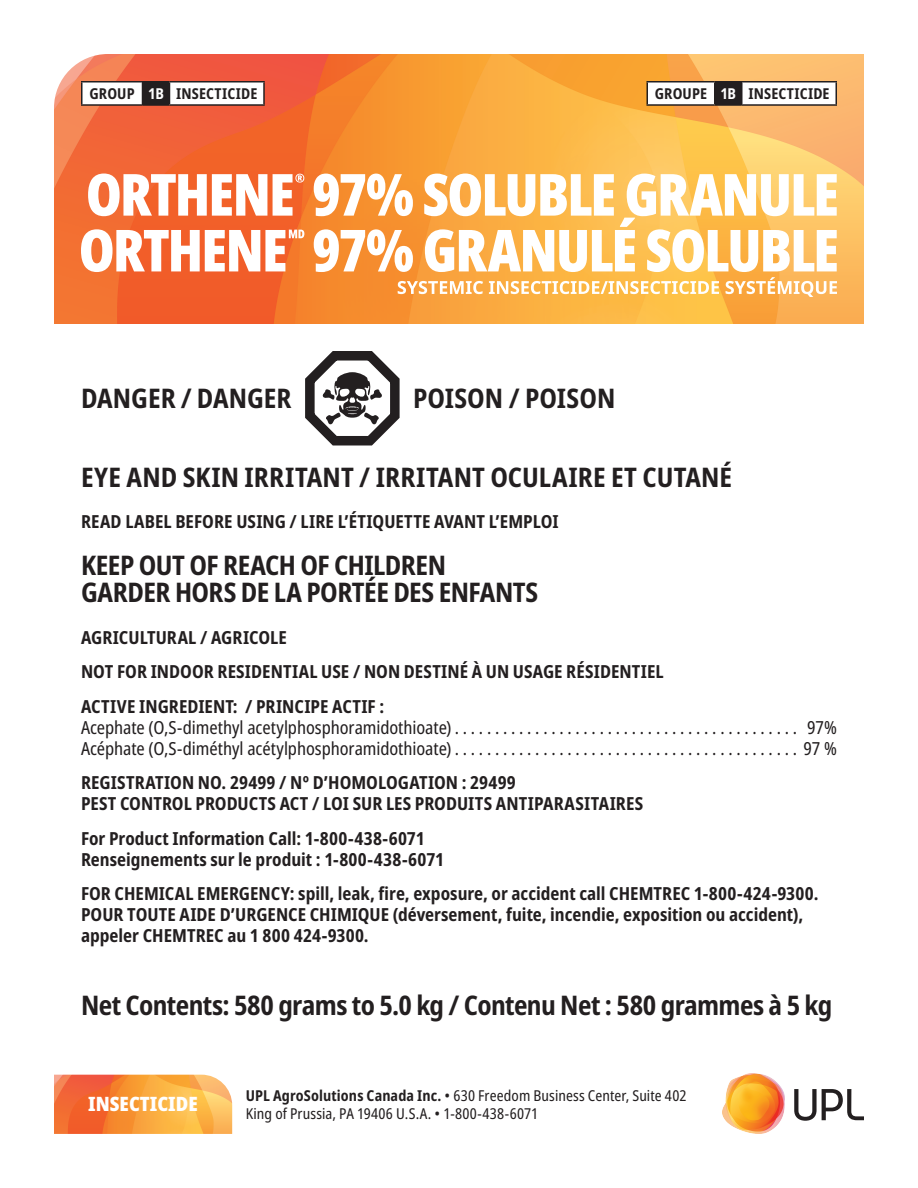
<style>
.page{position:relative;width:918px;height:1188px;background:#fff}
.page>*{position:absolute;margin:0;border:0;box-sizing:border-box;transform-origin:0 0}
.t1{font:700 condensed 27px/27px "Noto Sans";letter-spacing:-.015em;color:#231f20}
.t2{font:700 condensed 27px "Noto Sans";letter-spacing:.005em;color:#231f20}
.t3{font:900 condensed 19.8px "Noto Sans";color:#fff}
.t4{font:700 condensed 18px/21px "Noto Sans";color:#231f20}
.t5{font:condensed 18px "Noto Sans";letter-spacing:-.005em;color:#231f20}
.t6{font:condensed 15px/18px "Noto Sans";letter-spacing:.005em;color:#231f20}
.t7{font:700 condensed 15px "Noto Sans";letter-spacing:.01em;color:#231f20}
.t8{font:700 condensed 15px "Noto Sans";color:#fff}
.s1{font-weight:700}
</style>
<div class="page">
<img style="left:54px;top:1075px;width:178px;height:59px">
<img style="left:54px;top:54px;width:810px;height:270px">
<svg style="left:305px;top:351px;width:95px;height:95px"></svg>
<svg style="left:88px;top:174px;width:179px;height:42px"></svg>
<svg style="left:273px;top:174px;width:31px;height:42px"></svg>
<svg style="left:81px;top:229px;width:223px;height:43px"></svg>
<svg style="left:314px;top:174px;width:523px;height:123px"></svg>
<hr style="left:646px;top:81px;width:69px;height:2px;background:#231f20">
<hr style="left:646px;top:82px;width:2px;height:22px;background:#231f20">
<hr style="left:715px;top:81px;width:27px;height:2px;background:#231f20">
<hr style="left:742px;top:81px;width:95px;height:2px;background:#231f20">
<svg style="left:647px;top:82px;width:190px;height:22px"></svg>
<hr style="left:646px;top:104px;width:69px;height:2px;background:#231f20">
<hr style="left:715px;top:104px;width:27px;height:2px;background:#231f20">
<hr style="left:742px;top:104px;width:95px;height:2px;background:#231f20">
<hr style="left:81px;top:81px;width:61px;height:2px;background:#231f20">
<hr style="left:142px;top:81px;width:28px;height:2px;background:#231f20">
<hr style="left:170px;top:81px;width:95px;height:2px;background:#231f20">
<svg style="left:81px;top:82px;width:182px;height:22px"></svg>
<hr style="left:263px;top:82px;width:2px;height:22px;background:#231f20">
<hr style="left:81px;top:104px;width:61px;height:2px;background:#231f20">
<hr style="left:142px;top:104px;width:28px;height:2px;background:#231f20">
<hr style="left:170px;top:104px;width:95px;height:2px;background:#231f20">
<svg style="left:794px;top:1089px;width:70px;height:32px"></svg>
<img style="left:722px;top:1073px;width:63px;height:61px">
<p class="t7" style="left:90px;top:82px;width:47px">GROUP</p>
<p class="t8" style="left:148px;top:82px;width:17px">1B</p>
<p class="t7" style="left:176px;top:82px;width:83px">INSECTICIDE</p>
<p class="t7" style="left:655px;top:82px;width:54px">GROUPE</p>
<p class="t8" style="left:720px;top:82px;width:17px">1B</p>
<p class="t7" style="left:748px;top:82px;width:83px">INSECTICIDE</p>
<p class="t1" style="left:81px;top:385px;width:212px">DANGER / DANGER</p>
<p class="t1" style="left:413px;top:385px;width:204px">POISON / POISON</p>
<p class="t2" style="left:81px;top:457px;width:653px">EYE AND SKIN IRRITANT / IRRITANT OCULAIRE ET CUTANÉ</p>
<p class="t4" style="left:81px;top:511px;width:479px">READ LABEL BEFORE USING / LIRE L’ÉTIQUETTE AVANT L’EMPLOI</p>
<p class="t1" style="left:81px;top:552px;width:459px">KEEP OUT OF REACH OF CHILDREN<br>GARDER HORS DE LA PORTÉE DES ENFANTS</p>
<p class="t4" style="left:81px;top:627px;width:207px">AGRICULTURAL / AGRICOLE</p>
<p class="t4" style="left:81px;top:661px;width:584px">NOT FOR INDOOR RESIDENTIAL USE / NON DESTINÉ À UN USAGE RÉSIDENTIEL</p>
<p class="t4" style="left:81px;top:696px;width:305px">ACTIVE INGREDIENT: / PRINCIPE ACTIF :</p>
<p class="t5" style="left:81px;top:714px;width:758px">Acephate (O,S-dimethyl acetylphosphoramidothioate) . . . . . . . . . . . . . . . . . . . . . . . . . . . . . . . . . . . . . . . . . . . 97%</p>
<p class="t5" style="left:81px;top:735px;width:758px">Acéphate (O,S-diméthyl acétylphosphoramidothioate) . . . . . . . . . . . . . . . . . . . . . . . . . . . . . . . . . . . . . . . . . . . 97 %</p>
<p class="t4" style="left:81px;top:772px;width:436px">REGISTRATION NO. 29499 / Nº D’HOMOLOGATION : 29499</p>
<p class="t4" style="left:81px;top:793px;width:564px">PEST CONTROL PRODUCTS ACT / LOI SUR LES PRODUITS ANTIPARASITAIRES</p>
<p class="t4" style="left:81px;top:828px;width:365px">For Product Information Call: 1-800-438-6071<br>Renseignements sur le produit : 1-800-438-6071</p>
<p class="t4" style="left:81px;top:883px;width:739px">FOR CHEMICAL EMERGENCY: spill, leak, fire, exposure, or accident call CHEMTREC 1-800-424-9300.<br>POUR TOUTE AIDE D’URGENCE CHIMIQUE (déversement, fuite, incendie, exposition ou accident), appeler CHEMTREC au 1 800 424-9300.</p>
<p class="t1" style="left:81px;top:992px;width:753px">Net Contents: 580 grams to 5.0 kg / Contenu Net : 580 grammes à 5 kg</p>
<p class="t3" style="left:88px;top:1089px;width:111px">INSECTICIDE</p>
<p class="t6" style="left:246px;top:1087px;width:442px"><span class="s1">UPL AgroSolutions Canada Inc.</span> • 630 Freedom Business Center, Suite 402<br>King of Prussia, PA 19406 U.S.A. • 1-800-438-6071</p>
</div>
